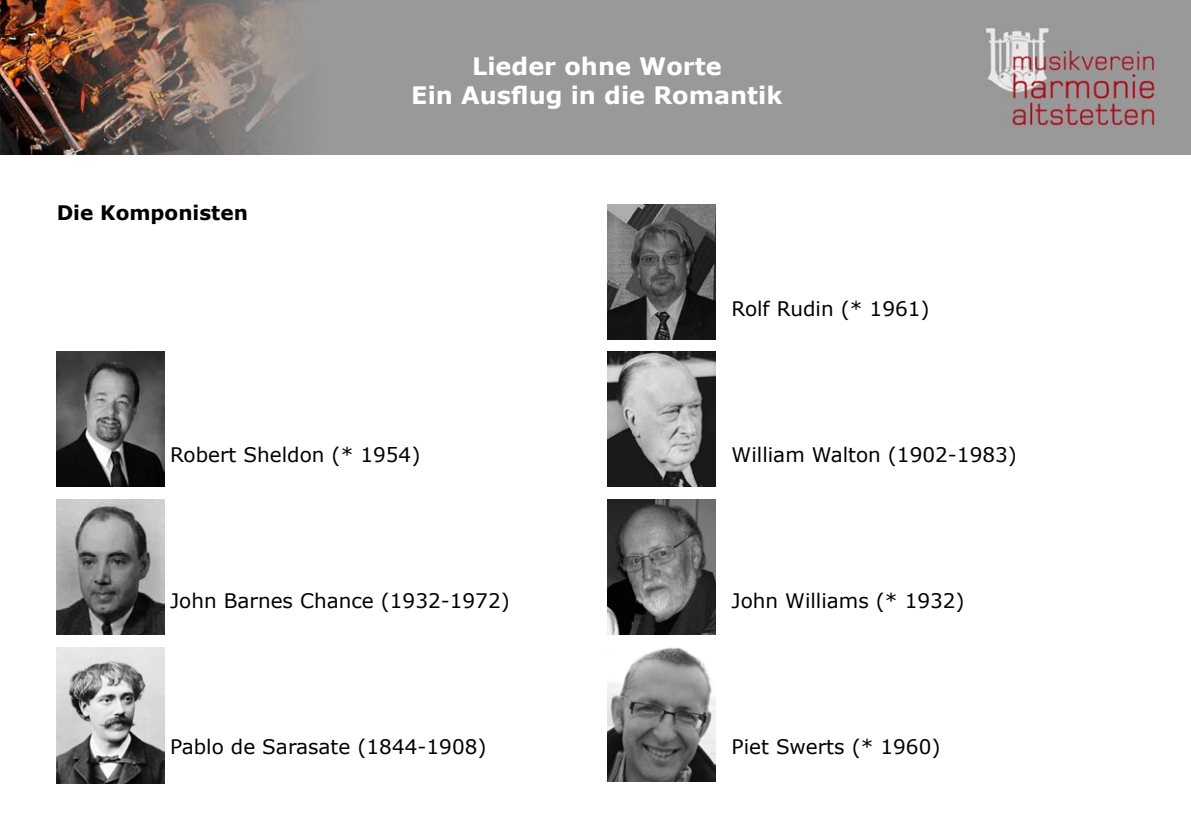
<style>
.page{position:relative;width:1191px;height:840px;background:#fff}
.page>*{position:absolute;margin:0;border:0;box-sizing:border-box;transform-origin:0 0}
.t1{font:700 24px/28.8px "Verdana";color:#fff;text-align:center}
.t2{font:20px "Verdana";color:#000}
.t3{font:700 20px "Verdana";color:#000}
</style>
<div class="page">
<img style="left:0;top:0;width:1191px;height:154px">
<img style="left:57px;top:351px;width:108px;height:135px">
<img style="left:57px;top:499px;width:108px;height:135px">
<img style="left:57px;top:647px;width:108px;height:136px">
<img style="left:607px;top:204px;width:108px;height:135px">
<img style="left:607px;top:351px;width:108px;height:135px">
<img style="left:607px;top:499px;width:108px;height:135px">
<img style="left:607px;top:647px;width:108px;height:134px">
<img style="left:983px;top:26px;width:174px;height:101px">
<p class="t3" style="left:57px;top:199px;width:193px">Die Komponisten</p>
<p class="t1" style="left:411px;top:51px;width:373px">Lieder ohne Worte<br>Ein Ausflug in die Romantik</p>
<p class="t2" style="left:731px;top:295px;width:199px">Rolf Rudin (* 1961)</p>
<p class="t2" style="left:170px;top:441px;width:252px">Robert Sheldon (* 1954)</p>
<p class="t2" style="left:731px;top:441px;width:287px">William Walton (1902-1983)</p>
<p class="t2" style="left:170px;top:587px;width:341px">John Barnes Chance (1932-1972)</p>
<p class="t2" style="left:731px;top:587px;width:235px">John Williams (* 1932)</p>
<p class="t2" style="left:170px;top:733px;width:318px">Pablo de Sarasate (1844-1908)</p>
<p class="t2" style="left:731px;top:733px;width:210px">Piet Swerts (* 1960)</p>
</div>
